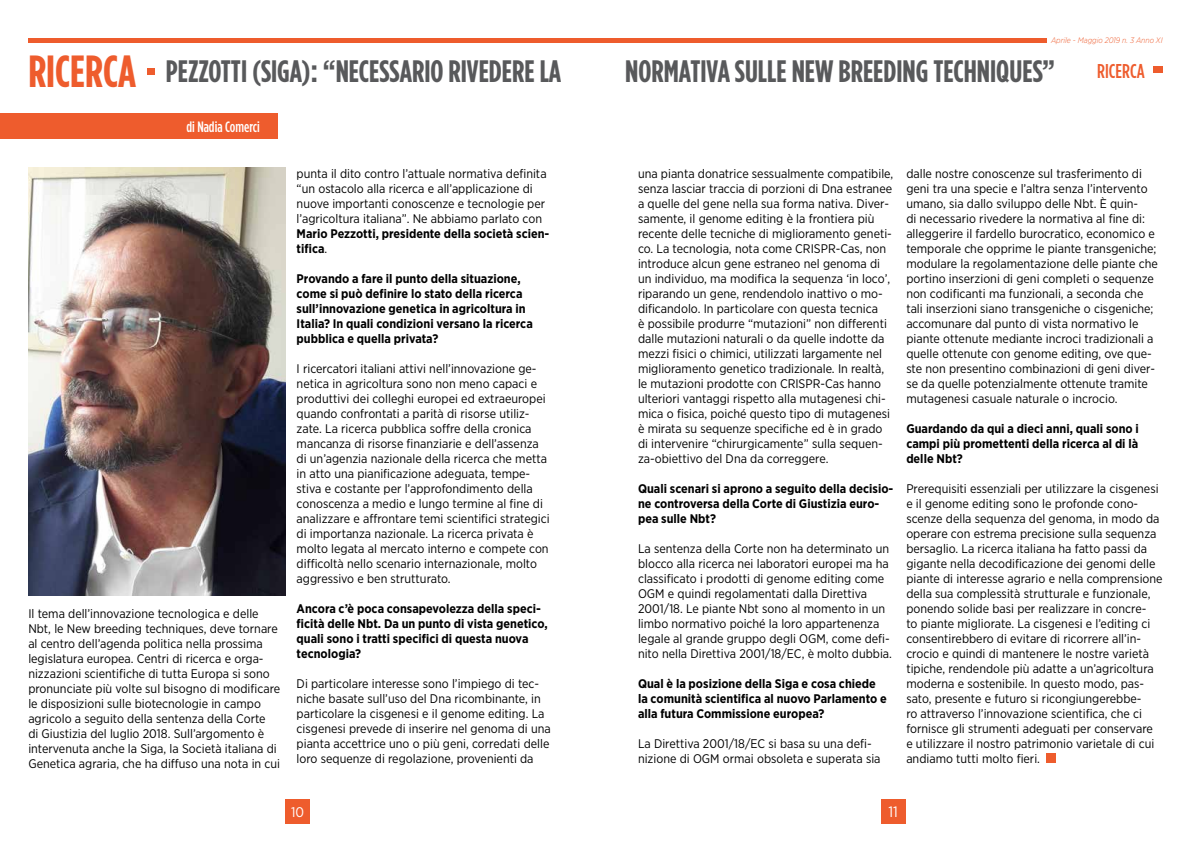
<style>
.page{position:relative;width:1191px;height:842px;background:#fff}
.page>*{position:absolute;margin:0;border:0;box-sizing:border-box;transform-origin:0 0}
.t1{font:700 45px "Gotham Condensed";color:#ee5c2d}
.t2{font:700 31px "Gotham Condensed";color:#58595b}
.t3{font:500 20px "Gotham Condensed";color:#ee5c2d}
.t4{font:500 15px "Gotham Condensed";color:#fff}
.t5{font:15px "Gotham Narrow";color:#fff}
.t6{font:14px "Gotham Narrow";color:#fff}
.t7{font:12.5px/15px "Gotham Narrow";color:#000}
.t8{font:700 12.5px/15px "Gotham Narrow";color:#000}
.t9{font:italic 300 8px "Gotham Narrow";color:#ee5c2d}
.s1{font-weight:400}
</style>
<div class="page">
<div style="left:881px;top:799px;width:24px;height:24px;background:#ee5c2d"></div>
<div style="left:28px;top:38px;width:1018px;height:5px;background:#ee5c2d"></div>
<div style="left:285px;top:799px;width:25px;height:24px;background:#ee5c2d"></div>
<div style="left:0;top:113px;width:278px;height:25px;background:#ee5c2d"></div>
<img style="left:28px;top:168px;width:257px;height:427px">
<div style="left:147px;top:68px;width:8px;height:7px;background:#ee5c2d"></div>
<div style="left:1153px;top:67px;width:9px;height:6px;background:#ee5c2d"></div>
<div style="left:1046px;top:753px;width:9px;height:10px;background:#ee5c2d"></div>
<p class="t9" style="left:1051px;top:35px;width:113px">Aprile - Maggio 2019 n. 3 Anno XI</p>
<h1 class="t1" style="left:28px;top:45px;width:109px">RICERCA</h1>
<h3 class="t3" style="left:1097px;top:60px;width:49px">RICERCA</h3>
<h2 class="t2" style="left:166px;top:53px;width:397px">PEZZOTTI (SIGA): “NECESSARIO RIVEDERE LA</h2>
<h2 class="t2" style="left:625px;top:53px;width:431px">NORMATIVA SULLE NEW BREEDING TECHNIQUES”</h2>
<p class="t4" style="left:186px;top:118px;width:75px">di Nadia Comerci</p>
<p class="t7" style="left:28px;top:606px;width:253px">Il tema dell’innovazione tecnologica e delle Nbt, le New breeding techniques, deve tornare al centro dell’agenda politica nella prossima legislatura europea. Centri di ricerca e orga&shy;nizzazioni scientifiche di tutta Europa si sono pronunciate più volte sul bisogno di modificare le disposizioni sulle biotecnologie in campo agricolo a seguito della sentenza della Corte<br>di Giustizia del luglio 2018. Sull’argomento è intervenuta anche la Siga, la Società italiana di Genetica agraria, che ha diffuso una nota in cui</p>
<p class="t7" style="left:297px;top:166px;width:251px">punta il dito contro l’attuale normativa definita “un ostacolo alla ricerca e all’applicazione di nuove importanti conoscenze e tecnologie per l’agricoltura italiana”. Ne abbiamo parlato con</p>
<p class="t8" style="left:297px;top:226px;width:254px">Mario Pezzotti, presidente della società scien&shy;tifica<span class="s1">.</span></p>
<p class="t8" style="left:297px;top:271px;width:238px">Provando a fare il punto della situazione, come si può definire lo stato della ricerca sull’innovazione genetica in agricoltura in Italia? In quali condizioni versano la ricerca pubblica e quella privata?</p>
<p class="t7" style="left:297px;top:361px;width:254px">I ricercatori italiani attivi nell’innovazione ge&shy;netica in agricoltura sono non meno capaci e produttivi dei colleghi europei ed extraeuropei quando confrontati a parità di risorse utiliz&shy;zate. La ricerca pubblica soffre della cronica mancanza di risorse finanziarie e dell’assenza di un’agenzia nazionale della ricerca che metta in atto una pianificazione adeguata, tempe&shy;stiva e costante per l’approfondimento della conoscenza a medio e lungo termine al fine di analizzare e affrontare temi scientifici strategici di importanza nazionale. La ricerca privata è molto legata al mercato interno e compete con difficoltà nello scenario internazionale, molto aggressivo e ben strutturato.</p>
<p class="t8" style="left:297px;top:601px;width:253px">Ancora c’è poca consapevolezza della speci&shy;ficità delle Nbt. Da un punto di vista genetico, quali sono i tratti specifici di questa nuova tecnologia?</p>
<p class="t7" style="left:297px;top:676px;width:255px">Di particolare interesse sono l’impiego di tec&shy;niche basate sull’uso del Dna ricombinante, in particolare la cisgenesi e il genome editing. La cisgenesi prevede di inserire nel genoma di una pianta accettrice uno o più geni, corredati delle loro sequenze di regolazione, provenienti da</p>
<p class="t7" style="left:638px;top:166px;width:257px">una pianta donatrice sessualmente compatibile, senza lasciar traccia di porzioni di Dna estranee a quelle del gene nella sua forma nativa. Diver&shy;samente, il genome editing è la frontiera più recente delle tecniche di miglioramento geneti&shy;co. La tecnologia, nota come CRISPR-Cas, non introduce alcun gene estraneo nel genoma di un individuo, ma modifica la sequenza ‘in loco’, riparando un gene, rendendolo inattivo o mo&shy;dificandolo. In particolare con questa tecnica<br>è possibile produrre “mutazioni” non differenti dalle mutazioni naturali o da quelle indotte da mezzi fisici o chimici, utilizzati largamente nel miglioramento genetico tradizionale. In realtà, le mutazioni prodotte con CRISPR-Cas hanno ulteriori vantaggi rispetto alla mutagenesi chi&shy;mica o fisica, poiché questo tipo di mutagenesi è mirata su sequenze specifiche ed è in grado di intervenire “chirurgicamente” sulla sequen&shy;za-obiettivo del Dna da correggere.</p>
<p class="t8" style="left:638px;top:481px;width:257px">Quali scenari si aprono a seguito della decisio&shy;ne controversa della Corte di Giustizia euro&shy;pea sulle Nbt?</p>
<p class="t7" style="left:638px;top:541px;width:255px">La sentenza della Corte non ha determinato un blocco alla ricerca nei laboratori europei ma ha classificato i prodotti di genome editing come OGM e quindi regolamentati dalla Direttiva 2001/18. Le piante Nbt sono al momento in un limbo normativo poiché la loro appartenenza legale al grande gruppo degli OGM, come defi&shy;nito nella Direttiva 2001/18/EC, è molto dubbia.</p>
<p class="t8" style="left:638px;top:676px;width:250px">Qual è la posizione della Siga e cosa chiede la comunità scientifica al nuovo Parlamento e alla futura Commissione europea?</p>
<p class="t7" style="left:638px;top:736px;width:244px">La Direttiva 2001/18/EC si basa su una defi&shy;nizione di OGM ormai obsoleta e superata sia</p>
<p class="t7" style="left:906px;top:166px;width:253px">dalle nostre conoscenze sul trasferimento di geni tra una specie e l’altra senza l’intervento umano, sia dallo sviluppo delle Nbt. È quin-<br>di necessario rivedere la normativa al fine di: alleggerire il fardello burocratico, economico e temporale che opprime le piante transgeniche; modulare la regolamentazione delle piante che portino inserzioni di geni completi o sequenze non codificanti ma funzionali, a seconda che tali inserzioni siano transgeniche o cisgeniche; accomunare dal punto di vista normativo le piante ottenute mediante incroci tradizionali a quelle ottenute con genome editing, ove que&shy;ste non presentino combinazioni di geni diver&shy;se da quelle potenzialmente ottenute tramite mutagenesi casuale naturale o incrocio.</p>
<p class="t8" style="left:906px;top:421px;width:234px;text-align:justify">Guardando da qui a dieci anni, quali sono i campi più promettenti della ricerca al di là delle Nbt?</p>
<p class="t7" style="left:906px;top:481px;width:258px">Prerequisiti essenziali per utilizzare la cisgenesi e il genome editing sono le profonde cono&shy;scenze della sequenza del genoma, in modo da operare con estrema precisione sulla sequenza bersaglio. La ricerca italiana ha fatto passi da gigante nella decodificazione dei genomi delle piante di interesse agrario e nella comprensione della sua complessità strutturale e funzionale, ponendo solide basi per realizzare in concre-<br>to piante migliorate. La cisgenesi e l’editing ci consentirebbero di evitare di ricorrere all’in&shy;crocio e quindi di mantenere le nostre varietà tipiche, rendendole più adatte a un’agricoltura moderna e sostenibile. In questo modo, pas&shy;sato, presente e futuro si ricongiungerebbe-<br>ro attraverso l’innovazione scientifica, che ci fornisce gli strumenti adeguati per conservare<br>e utilizzare il nostro patrimonio varietale di cui andiamo tutti molto fieri.</p>
<p class="t6" style="left:291px;top:803px;width:15px">10</p>
<p class="t5" style="left:888px;top:803px;width:11px">11</p>
</div>
